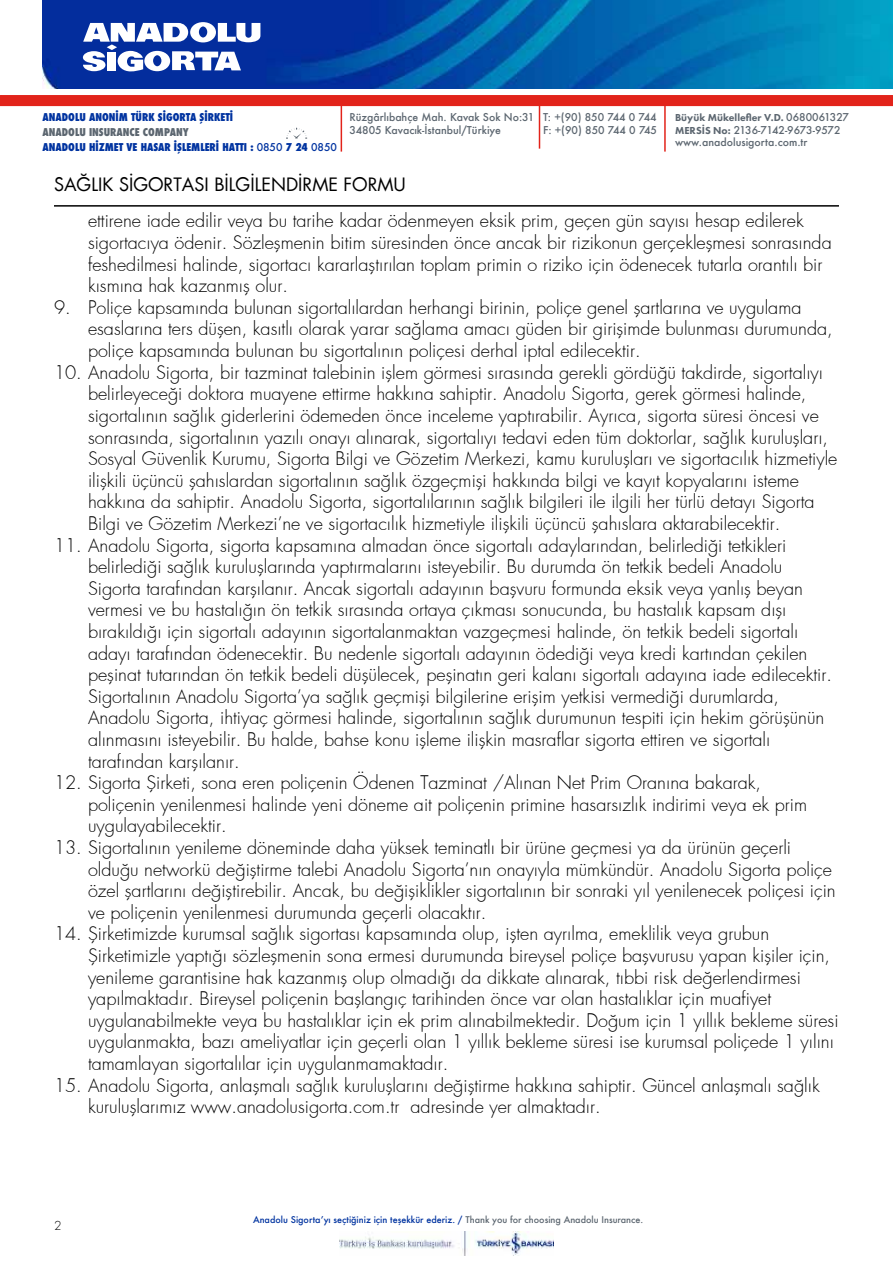
<style>
.page{position:relative;width:893px;height:1263px;background:#fff}
.page>*{position:absolute;margin:0;border:0;box-sizing:border-box;transform-origin:0 0}
.t1{font:300 18px/21.6px "Futura";color:#000}
.t2{font:18px "Futura";color:#000}
.t3{font:300 12px "Futura";color:#000}
.t4{font:500 10.5px/12.6px "Futura";color:#5c6670}
.t5{font:800 condensed 10.5px/14.7px "Futura";color:#0033a0}
.t6{font:800 10.5px "Futura PT";color:#5c6670}
.t7{font:500 9px "Futura";color:#0033a0}
.s1{color:#5c6670}
.s2{font-weight:500;font-stretch:normal}
.s3{font-family:"Futura";font-weight:500}
.s4{font-family:"Futura PT";font-weight:800}
</style>
<div class="page">
<hr style="left:54px;top:205px;width:785px;height:2px;background:#000">
<img style="left:339px;top:1231px;width:215px;height:25px">
<hr style="left:341px;top:101px;width:1px;height:51px;background:#e2231a">
<svg style="left:286px;top:128px;width:21px;height:11px"></svg>
<hr style="left:539px;top:98px;width:1px;height:51px;background:#e2231a">
<hr style="left:664px;top:101px;width:2px;height:51px;background:#e2231a">
<img style="left:43px;top:0;width:850px;height:89px">
<div style="left:0;top:95px;width:893px;height:11px;background:#e2231a"></div>
<svg style="left:83px;top:22px;width:177px;height:49px"></svg>
<p class="t5" style="left:43px;top:110px;width:192px">ANADOLU ANONİM TÜRK SİGORTA ŞİRKETİ</p>
<p class="t5" style="left:43px;top:125px;width:296px"><span class="s1">ANADOLU INSURANCE COMPANY<br></span>ANADOLU HİZMET VE HASAR İŞLEMLERİ HATTI : <span class="s2">0850</span> 7 24 <span class="s2">0850</span></p>
<p class="t4" style="left:350px;top:111px;width:186px">Rüzgârlıbahçe Mah. Kavak Sok No:31<br>34805 Kavacık-İstanbul/Türkiye</p>
<p class="t4" style="left:543px;top:111px;width:116px">T: +(90) 850 744 0 744<br>F: +(90) 850 744 0 745</p>
<p class="t6" style="left:675px;top:111px;width:175px">Büyük Mükellefler V.D. <span class="s3">0680061327</span></p>
<p class="t4" style="left:675px;top:123px;width:167px"><span class="s4">MERSİS No:</span> 2136-7142-9673-9572 www.anadolusigorta.com.tr</p>
<p class="t2" style="left:54px;top:172px;width:353px">SAĞLIK SİGORTASI BİLGİLENDİRME FORMU</p>
<p class="t1" style="left:88px;top:210px;width:745px">ettirene iade edilir veya bu tarihe kadar ödenmeyen eksik prim, geçen gün sayısı hesap edilerek sigortacıya ödenir. Sözleşmenin bitim süresinden önce ancak bir rizikonun gerçekleşmesi sonrasında feshedilmesi halinde, sigortacı kararlaştırılan toplam primin o riziko için ödenecek tutarla orantılı bir kısmına hak kazanmış olur.</p>
<p class="t1" style="left:88px;top:297px;width:746px;text-indent:-34px">9. Poliçe kapsamında bulunan sigortalılardan herhangi birinin, poliçe genel şartlarına ve uygulama esaslarına ters düşen, kasıtlı olarak yarar sağlama amacı güden bir girişimde bulunması durumunda, poliçe kapsamında bulunan bu sigortalının poliçesi derhal iptal edilecektir.</p>
<p class="t1" style="left:88px;top:362px;width:751px;text-indent:-34px">10. Anadolu Sigorta, bir tazminat talebinin işlem görmesi sırasında gerekli gördüğü takdirde, sigortalıyı belirleyeceği doktora muayene ettirme hakkına sahiptir. Anadolu Sigorta, gerek görmesi halinde, sigortalının sağlık giderlerini ödemeden önce inceleme yaptırabilir. Ayrıca, sigorta süresi öncesi ve sonrasında, sigortalının yazılı onayı alınarak, sigortalıyı tedavi eden tüm doktorlar, sağlık kuruluşları, Sosyal Güvenlik Kurumu, Sigorta Bilgi ve Gözetim Merkezi, kamu kuruluşları ve sigortacılık hizmetiyle ilişkili üçüncü şahıslardan sigortalının sağlık özgeçmişi hakkında bilgi ve kayıt kopyalarını isteme hakkına da sahiptir. Anadolu Sigorta, sigortalılarının sağlık bilgileri ile ilgili her türlü detayı Sigorta Bilgi ve Gözetim Merkezi’ne ve sigortacılık hizmetiyle ilişkili üçüncü şahıslara aktarabilecektir.</p>
<p class="t1" style="left:88px;top:534px;width:745px;text-indent:-34px">11. Anadolu Sigorta, sigorta kapsamına almadan önce sigortalı adaylarından, belirlediği tetkikleri belirlediği sağlık kuruluşlarında yaptırmalarını isteyebilir. Bu durumda ön tetkik bedeli Anadolu Sigorta tarafından karşılanır. Ancak sigortalı adayının başvuru formunda eksik veya yanlış beyan vermesi ve bu hastalığın ön tetkik sırasında ortaya çıkması sonucunda, bu hastalık kapsam dışı bırakıldığı için sigortalı adayının sigortalanmaktan vazgeçmesi halinde, ön tetkik bedeli sigortalı adayı tarafından ödenecektir. Bu nedenle sigortalı adayının ödediği veya kredi kartından çekilen peşinat tutarından ön tetkik bedeli düşülecek, peşinatın geri kalanı sigortalı adayına iade edilecektir.<br>Sigortalının Anadolu Sigorta’ya sağlık geçmişi bilgilerine erişim yetkisi vermediği durumlarda, Anadolu Sigorta, ihtiyaç görmesi halinde, sigortalının sağlık durumunun tespiti için hekim görüşünün alınmasını isteyebilir. Bu halde, bahse konu işleme ilişkin masraflar sigorta ettiren ve sigortalı tarafından karşılanır.</p>
<p class="t1" style="left:88px;top:772px;width:721px;text-indent:-34px">12. Sigorta Şirketi, sona eren poliçenin Ödenen Tazminat /Alınan Net Prim Oranına bakarak, poliçenin yenilenmesi halinde yeni döneme ait poliçenin primine hasarsızlık indirimi veya ek prim uygulayabilecektir.</p>
<p class="t1" style="left:88px;top:837px;width:749px;text-indent:-34px">13. Sigortalının yenileme döneminde daha yüksek teminatlı bir ürüne geçmesi ya da ürünün geçerli olduğu networkü değiştirme talebi Anadolu Sigorta’nın onayıyla mümkündür. Anadolu Sigorta poliçe özel şartlarını değiştirebilir. Ancak, bu değişiklikler sigortalının bir sonraki yıl yenilenecek poliçesi için ve poliçenin yenilenmesi durumunda geçerli olacaktır.</p>
<p class="t1" style="left:88px;top:923px;width:752px;text-indent:-34px">14. Şirketimizde kurumsal sağlık sigortası kapsamında olup, işten ayrılma, emeklilik veya grubun Şirketimizle yaptığı sözleşmenin sona ermesi durumunda bireysel poliçe başvurusu yapan kişiler için, yenileme garantisine hak kazanmış olup olmadığı da dikkate alınarak, tıbbi risk değerlendirmesi yapılmaktadır. Bireysel poliçenin başlangıç tarihinden önce var olan hastalıklar için muafiyet uygulanabilmekte veya bu hastalıklar için ek prim alınabilmektedir. Doğum için 1 yıllık bekleme süresi uygulanmakta, bazı ameliyatlar için geçerli olan 1 yıllık bekleme süresi ise kurumsal poliçede 1 yılını tamamlayan sigortalılar için uygulanmamaktadır.</p>
<p class="t1" style="left:88px;top:1074px;width:733px;text-indent:-34px">15. Anadolu Sigorta, anlaşmalı sağlık kuruluşlarını değiştirme hakkına sahiptir. Güncel anlaşmalı sağlık kuruluşlarımız www.anadolusigorta.com.tr adresinde yer almaktadır.</p>
<p class="t3" style="left:54px;top:1217px;width:9px">2</p>
<p class="t7" style="left:253px;top:1213px;width:392px">Anadolu Sigorta’yı seçtiğiniz için teşekkür ederiz. / <span class="s1">Thank you for choosing Anadolu Insurance.</span></p>
</div>
